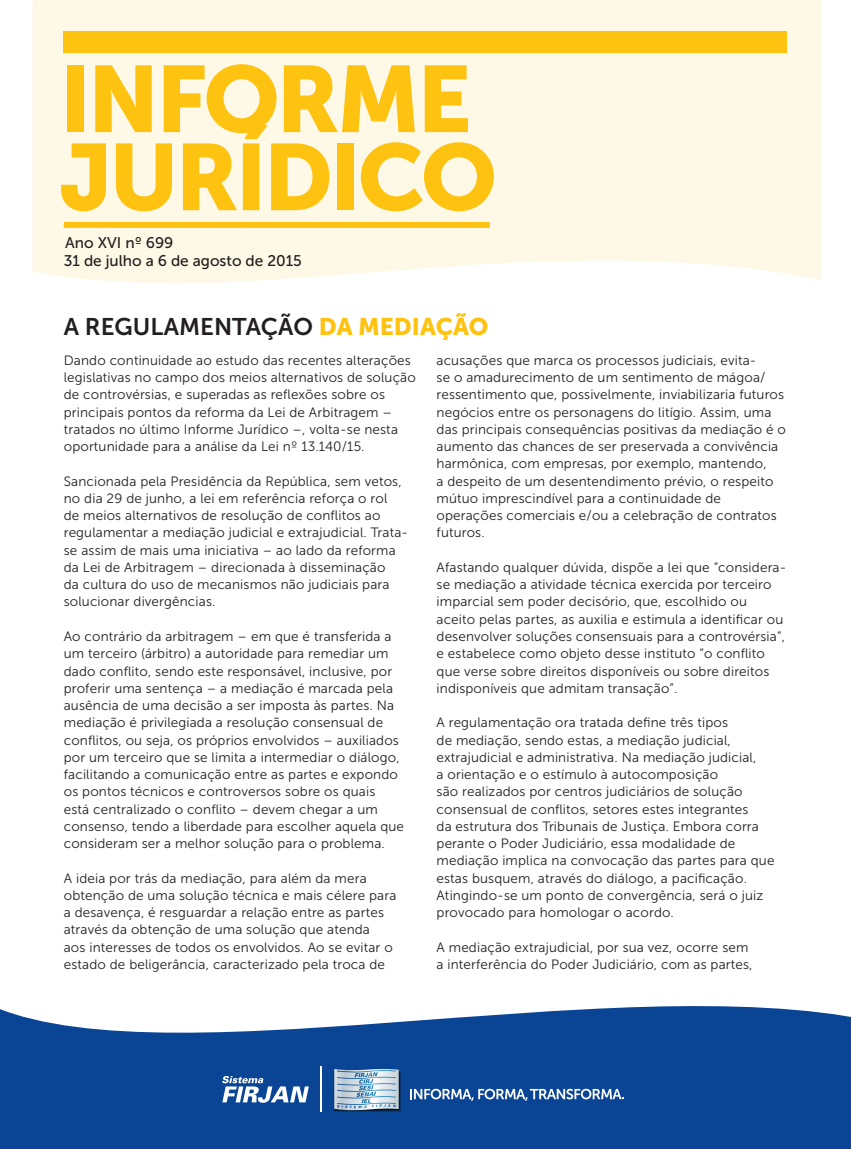
<style>
.page{position:relative;width:851px;height:1149px;background:#fff}
.page>*{position:absolute;margin:0;border:0;box-sizing:border-box;transform-origin:0 0}
.t1{font:93.3px/78px "Museo Sans 900";letter-spacing:-.04em;color:#fec210}
.texto{font:24px "Museo Sans 700";color:#231f20}
.t2{font:15.45px "Museo Sans 500";color:#231f20}
.texto-2{font:13.5px/17.2px "Museo Sans 300";letter-spacing:.01em;color:#231f20}
.s1{font-family:"Museo Sans 900";color:#fec210}
</style>
<div class="page">
<div style="left:32px;top:0;width:788px;height:283px;background:#fef8e6"></div>
<div style="left:64px;top:32px;width:723px;height:21px;background:#fec210"></div>
<div style="left:64px;top:222px;width:425px;height:6px;background:#fec210"></div>
<svg style="left:0;top:1006px;width:807px;height:5px"></svg>
<svg style="left:0;top:1011px;width:850px;height:137px;fill:#094594"></svg>
<svg style="left:410px;top:1088px;width:213px;height:12px"></svg>
<hr style="left:321px;top:1066px;width:1px;height:45px;background:#fff">
<svg style="left:222px;top:1075px;width:87px;height:27px"></svg>
<img style="left:330px;top:1064px;width:74px;height:48px">
<svg style="left:334px;top:1068px;width:64px;height:42px"></svg>
<p class="t1" style="left:59px;top:60px;width:439px">INFORME<br>JURÍDICO</p>
<p class="t2" style="left:65px;top:234px;width:110px">Ano XVI nº 699</p>
<p class="t2" style="left:64px;top:252px;width:239px">31 de julho a 6 de agosto de 2015</p>
<p class="texto" style="left:64px;top:313px;width:426px">A REGULAMENTAÇÃO <span class="s1">DA MEDIAÇÃO</span></p>
<p class="texto-2" style="left:436px;top:351px;width:351px">acusações que marca os processos judiciais, evita-<br>se o amadurecimento de um sentimento de mágoa/ ressentimento que, possivelmente, inviabilizaria futuros negócios entre os personagens do litígio. Assim, uma das principais consequências positivas da mediação é o aumento das chances de ser preservada a convivência harmônica, com empresas, por exemplo, mantendo,<br>a despeito de um desentendimento prévio, o respeito mútuo imprescindível para a continuidade de operações comerciais e/ou a celebração de contratos futuros.</p>
<p class="texto-2" style="left:436px;top:558px;width:351px">Afastando qualquer dúvida, dispõe a lei que “considera&shy;se mediação a atividade técnica exercida por terceiro imparcial sem poder decisório, que, escolhido ou aceito pelas partes, as auxilia e estimula a identificar ou desenvolver soluções consensuais para a controvérsia”, e estabelece como objeto desse instituto “o conflito que verse sobre direitos disponíveis ou sobre direitos indisponíveis que admitam transação”.</p>
<p class="texto-2" style="left:436px;top:714px;width:339px">A regulamentação ora tratada define três tipos<br>de mediação, sendo estas, a mediação judicial, extrajudicial e administrativa. Na mediação judicial,<br>a orientação e o estímulo à autocomposição<br>são realizados por centros judiciários de solução consensual de conflitos, setores estes integrantes<br>da estrutura dos Tribunais de Justiça. Embora corra perante o Poder Judiciário, essa modalidade de mediação implica na convocação das partes para que estas busquem, através do diálogo, a pacificação.<br>Atingindo-se um ponto de convergência, será o juiz provocado para homologar o acordo.</p>
<p class="texto-2" style="left:436px;top:938px;width:317px">A mediação extrajudicial, por sua vez, ocorre sem a interferência do Poder Judiciário, com as partes,</p>
<p class="texto-2" style="left:64px;top:351px;width:353px">Dando continuidade ao estudo das recentes alterações legislativas no campo dos meios alternativos de solução de controvérsias, e superadas as reflexões sobre os principais pontos da reforma da Lei de Arbitragem – tratados no último Informe Jurídico –, volta-se nesta oportunidade para a análise da Lei nº 13.140/15.</p>
<p class="texto-2" style="left:64px;top:472px;width:346px">Sancionada pela Presidência da República, sem vetos, no dia 29 de junho, a lei em referência reforça o rol<br>de meios alternativos de resolução de conflitos ao regulamentar a mediação judicial e extrajudicial. Trata&shy;se assim de mais uma iniciativa – ao lado da reforma da Lei de Arbitragem – direcionada à disseminação<br>da cultura do uso de mecanismos não judiciais para solucionar divergências.</p>
<p class="texto-2" style="left:64px;top:627px;width:342px">Ao contrário da arbitragem – em que é transferida a um terceiro (árbitro) a autoridade para remediar um dado conflito, sendo este responsável, inclusive, por proferir uma sentença – a mediação é marcada pela ausência de uma decisão a ser imposta às partes. Na mediação é privilegiada a resolução consensual de conflitos, ou seja, os próprios envolvidos – auxiliados por um terceiro que se limita a intermediar o diálogo, facilitando a comunicação entre as partes e expondo os pontos técnicos e controversos sobre os quais está centralizado o conflito – devem chegar a um consenso, tendo a liberdade para escolher aquela que consideram ser a melhor solução para o problema.</p>
<p class="texto-2" style="left:64px;top:869px;width:334px">A ideia por trás da mediação, para além da mera obtenção de uma solução técnica e mais célere para a desavença, é resguardar a relação entre as partes através da obtenção de uma solução que atenda<br>aos interesses de todos os envolvidos. Ao se evitar o estado de beligerância, caracterizado pela troca de</p>
</div>
